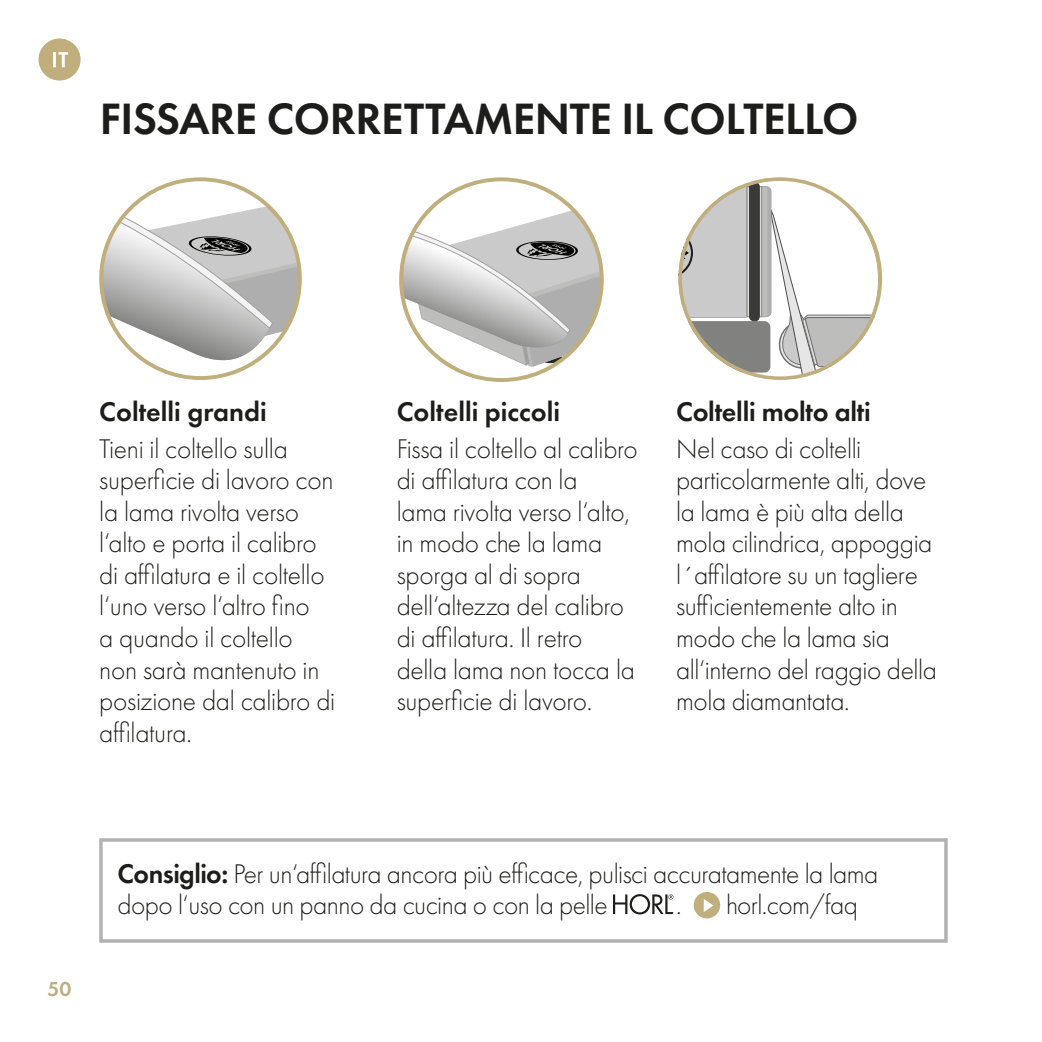
<style>
.page{position:relative;width:1042px;height:1042px;background:#fff}
.page>*{position:absolute;margin:0;border:0;box-sizing:border-box;transform-origin:0 0}
.t1{font:600 45.5px "Futura PT";letter-spacing:-.01em;color:#1d1d1b}
.t2{font:300 28px/31.5px "Futura PT";letter-spacing:-.015em;color:#1d1d1b}
.t3{font:600 28px "Futura PT";color:#1d1d1b}
.t4{font:600 21px "Futura PT";color:#c0ae7d}
.s1{font-weight:600}
</style>
<div class="page">
<svg style="left:39px;top:38px;width:42px;height:43px"></svg>
<svg style="left:399px;top:177px;width:205px;height:205px"></svg>
<svg style="left:99px;top:177px;width:203px;height:203px"></svg>
<svg style="left:682px;top:178px;width:197px;height:202px"></svg>
<div style="left:678px;top:177px;width:204px;height:203px;border:4px solid #c0ae7d;border-radius:50%"></div>
<svg style="left:613px;top:894px;width:60px;height:20px"></svg>
<svg style="left:694px;top:892px;width:26px;height:26px"></svg>
<div style="left:99px;top:838px;width:848px;height:105px;border:4px solid #b2b2b2"></div>
<h1 class="t1" style="left:100px;top:90px;width:760px">FISSARE CORRETTAMENTE IL COLTELLO</h1>
<p class="t3" style="left:99px;top:394px;width:169px">Coltelli grandi</p>
<p class="t2" style="left:99px;top:433px;width:237px">Tieni il coltello sulla superficie di lavoro con la lama rivolta verso l‘alto e porta il calibro di affilatura e il coltello l‘uno verso l‘altro fino<br>a quando il coltello non sarà mantenuto in posizione dal calibro di affilatura.</p>
<p class="t3" style="left:397px;top:394px;width:165px">Coltelli piccoli</p>
<p class="t2" style="left:397px;top:433px;width:243px">Fissa il coltello al calibro di affilatura con la<br>lama rivolta verso l‘alto, in modo che la lama sporga al di sopra dell‘altezza del calibro di affilatura. Il retro della lama non tocca la superficie di lavoro.</p>
<p class="t3" style="left:676px;top:394px;width:196px">Coltelli molto alti</p>
<p class="t2" style="left:676px;top:433px;width:262px">Nel caso di coltelli particolarmente alti, dove la lama è più alta della mola cilindrica, appoggia l´affilatore su un tagliere sufficientemente alto in modo che la lama sia all‘interno del raggio della mola diamantata.</p>
<p class="t4" style="left:48px;top:976px;width:25px">50</p>
<p class="t2" style="left:118px;top:858px;width:762px"><span class="s1">Consiglio:</span> Per un‘affilatura ancora più efficace, pulisci accuratamente la lama dopo l‘uso con un panno da cucina o con la pelle</p>
<p class="t2" style="left:726px;top:889px;width:133px">horl.com/faq</p>
<p class="t2" style="left:676px;top:889px;width:7px">.</p>
</div>
